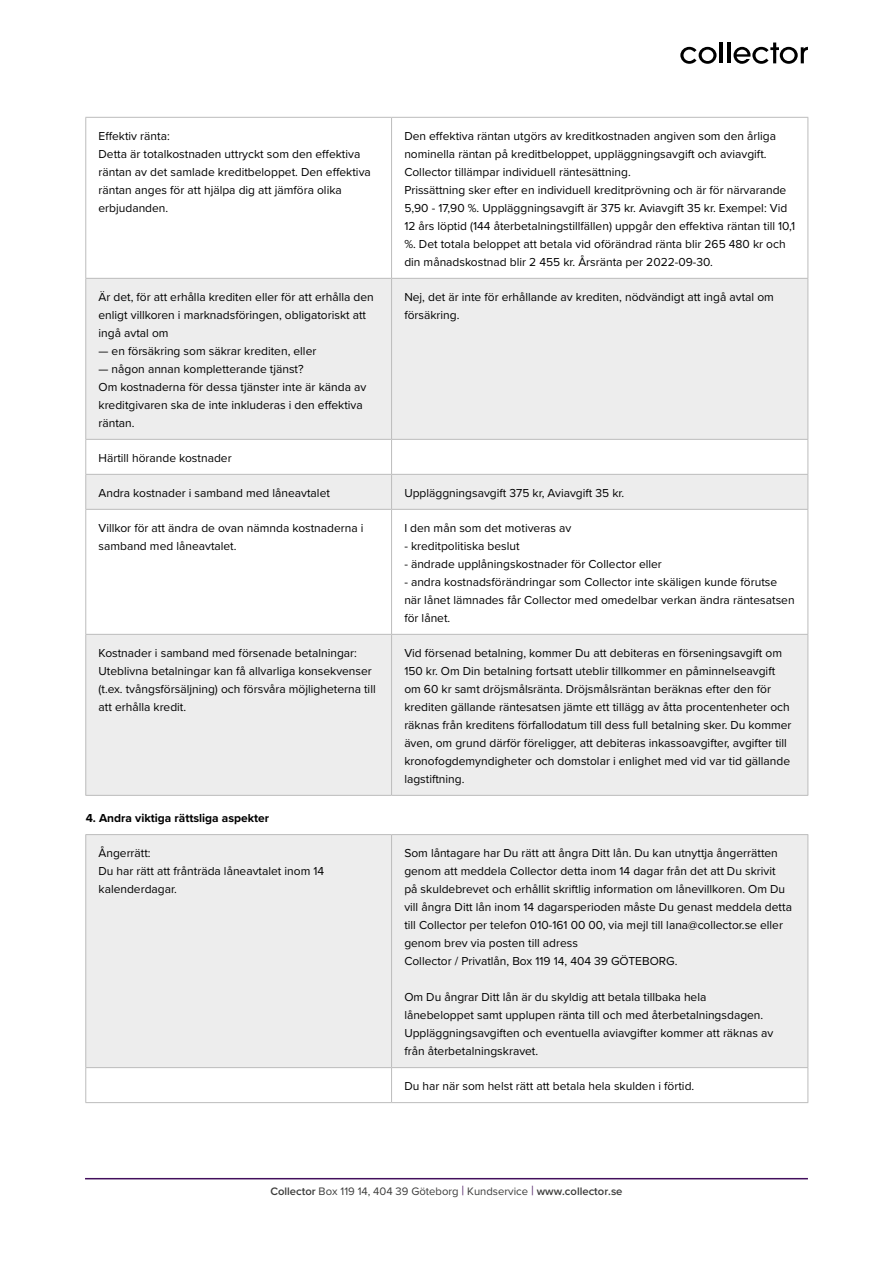
<style>
.page{position:relative;width:893px;height:1263px;background:#fff}
.page>*{position:absolute;margin:0;border:0;box-sizing:border-box;transform-origin:0 0}
.t1{font:12px/18px "Proxima Nova";color:#000}
.t2{font:700 12px "Proxima Nova";color:#000}
.t3{font:11.25px "Proxima Nova";color:#3c3c3b}
.s1{font-weight:600}
.s2{font-size:13.5px;color:#55276c}
</style>
<div class="page">
<hr style="left:85px;top:1178px;width:723px;height:1px;background:#420f5c">
<hr style="left:720px;top:43px;width:3px;height:20px;background:#000">
<hr style="left:727px;top:43px;width:3px;height:20px;background:#000">
<svg style="left:680px;top:47px;width:37px;height:17px"></svg>
<svg style="left:733px;top:43px;width:75px;height:21px"></svg>
<svg style="left:86px;top:279px;width:721px;height:230px;background:#efefef"></svg>
<svg style="left:86px;top:635px;width:721px;height:432px;background:#eee"></svg>
<hr style="left:85px;top:117px;width:307px;height:1px;background:#bcbcbc">
<hr style="left:85px;top:118px;width:1px;height:160px;background:#bcbcbc">
<hr style="left:392px;top:117px;width:416px;height:1px;background:#bcbcbc">
<hr style="left:391px;top:118px;width:1px;height:160px;background:#bcbcbc">
<hr style="left:807px;top:118px;width:1px;height:160px;background:#bcbcbc">
<hr style="left:85px;top:278px;width:307px;height:1px;background:#bcbcbc">
<hr style="left:85px;top:279px;width:1px;height:160px;background:#bcbcbc">
<hr style="left:392px;top:278px;width:416px;height:1px;background:#bcbcbc">
<hr style="left:391px;top:279px;width:1px;height:160px;background:#bcbcbc">
<hr style="left:807px;top:279px;width:1px;height:160px;background:#bcbcbc">
<hr style="left:85px;top:439px;width:307px;height:1px;background:#bcbcbc">
<hr style="left:85px;top:440px;width:1px;height:34px;background:#bcbcbc">
<hr style="left:392px;top:439px;width:416px;height:1px;background:#bcbcbc">
<hr style="left:391px;top:440px;width:1px;height:34px;background:#bcbcbc">
<hr style="left:807px;top:440px;width:1px;height:34px;background:#bcbcbc">
<hr style="left:85px;top:474px;width:307px;height:1px;background:#bcbcbc">
<hr style="left:85px;top:475px;width:1px;height:34px;background:#bcbcbc">
<hr style="left:392px;top:474px;width:416px;height:1px;background:#bcbcbc">
<hr style="left:391px;top:475px;width:1px;height:34px;background:#bcbcbc">
<hr style="left:807px;top:475px;width:1px;height:34px;background:#bcbcbc">
<hr style="left:85px;top:509px;width:307px;height:1px;background:#bcbcbc">
<hr style="left:85px;top:510px;width:1px;height:124px;background:#bcbcbc">
<hr style="left:392px;top:509px;width:416px;height:1px;background:#bcbcbc">
<hr style="left:391px;top:510px;width:1px;height:124px;background:#bcbcbc">
<hr style="left:807px;top:510px;width:1px;height:124px;background:#bcbcbc">
<hr style="left:85px;top:634px;width:307px;height:1px;background:#bcbcbc">
<hr style="left:85px;top:635px;width:1px;height:160px;background:#bcbcbc">
<hr style="left:392px;top:634px;width:416px;height:1px;background:#bcbcbc">
<hr style="left:391px;top:635px;width:1px;height:160px;background:#bcbcbc">
<hr style="left:807px;top:635px;width:1px;height:160px;background:#bcbcbc">
<hr style="left:85px;top:795px;width:307px;height:1px;background:#bcbcbc">
<hr style="left:392px;top:795px;width:416px;height:1px;background:#bcbcbc">
<hr style="left:85px;top:834px;width:307px;height:1px;background:#bcbcbc">
<hr style="left:85px;top:835px;width:1px;height:232px;background:#bcbcbc">
<hr style="left:392px;top:834px;width:416px;height:1px;background:#bcbcbc">
<hr style="left:391px;top:835px;width:1px;height:232px;background:#bcbcbc">
<hr style="left:807px;top:835px;width:1px;height:232px;background:#bcbcbc">
<hr style="left:85px;top:1067px;width:307px;height:1px;background:#bcbcbc">
<hr style="left:85px;top:1068px;width:1px;height:34px;background:#bcbcbc">
<hr style="left:392px;top:1067px;width:416px;height:1px;background:#bcbcbc">
<hr style="left:391px;top:1068px;width:1px;height:34px;background:#bcbcbc">
<hr style="left:807px;top:1068px;width:1px;height:34px;background:#bcbcbc">
<hr style="left:85px;top:1102px;width:307px;height:1px;background:#bcbcbc">
<hr style="left:392px;top:1102px;width:416px;height:1px;background:#bcbcbc">
<p class="t1" style="left:99px;top:126px;width:274px">Effektiv ränta:<br>Detta är totalkostnaden uttryckt som den effektiva räntan av det samlade kreditbeloppet. Den effektiva räntan anges för att hjälpa dig att jämföra olika erbjudanden.</p>
<p class="t1" style="left:404px;top:126px;width:392px">Den effektiva räntan utgörs av kreditkostnaden angiven som den årliga nominella räntan på kreditbeloppet, uppläggningsavgift och aviavgift.<br>Collector tillämpar individuell räntesättning.<br>Prissättning sker efter en individuell kreditprövning och är för närvarande 5,90 - 17,90 %. Uppläggningsavgift är 375 kr. Aviavgift 35 kr. Exempel: Vid 12 års löptid (144 återbetalningstillfällen) uppgår den effektiva räntan till 10,1 %. Det totala beloppet att betala vid oförändrad ränta blir 265 480 kr och din månadskostnad blir 2 455 kr. Årsränta per 2022-09-30.</p>
<p class="t1" style="left:99px;top:287px;width:277px">Är det, för att erhålla krediten eller för att erhålla den enligt villkoren i marknadsföringen, obligatoriskt att ingå avtal om</p>
<p class="t1" style="left:99px;top:341px;width:219px">— en försäkring som säkrar krediten, eller</p>
<p class="t1" style="left:99px;top:359px;width:269px">— någon annan kompletterande tjänst?<br>Om kostnaderna för dessa tjänster inte är kända av kreditgivaren ska de inte inkluderas i den effektiva räntan.</p>
<p class="t1" style="left:404px;top:287px;width:371px">Nej, det är inte för erhållande av krediten, nödvändigt att ingå avtal om försäkring.</p>
<p class="t1" style="left:99px;top:448px;width:135px">Härtill hörande kostnader</p>
<p class="t1" style="left:99px;top:483px;width:233px">Andra kostnader i samband med låneavtalet</p>
<p class="t1" style="left:404px;top:483px;width:222px">Uppläggningsavgift 375 kr, Aviavgift 35 kr.</p>
<p class="t1" style="left:99px;top:518px;width:267px">Villkor för att ändra de ovan nämnda kostnaderna i samband med låneavtalet.</p>
<p class="t1" style="left:404px;top:518px;width:169px">I den mån som det motiveras av</p>
<p class="t1" style="left:404px;top:536px;width:117px">- kreditpolitiska beslut</p>
<p class="t1" style="left:404px;top:554px;width:259px">- ändrade upplåningskostnader för Collector eller</p>
<p class="t1" style="left:404px;top:572px;width:392px">- andra kostnadsförändringar som Collector inte skäligen kunde förutse när lånet lämnades får Collector med omedelbar verkan ändra räntesatsen för lånet.</p>
<p class="t1" style="left:99px;top:643px;width:279px">Kostnader i samband med försenade betalningar:<br>Uteblivna betalningar kan få allvarliga konsekvenser (t.ex. tvångsförsäljning) och försvåra möjligheterna till att erhålla kredit.</p>
<p class="t1" style="left:404px;top:643px;width:389px">Vid försenad betalning, kommer Du att debiteras en förseningsavgift om 150 kr. Om Din betalning fortsatt uteblir tillkommer en påminnelseavgift om 60 kr samt dröjsmålsränta. Dröjsmålsräntan beräknas efter den för krediten gällande räntesatsen jämte ett tillägg av åtta procentenheter och räknas från kreditens förfallodatum till dess full betalning sker. Du kommer även, om grund därför föreligger, att debiteras inkassoavgifter, avgifter till kronofogdemyndigheter och domstolar i enlighet med vid var tid gällande lagstiftning.</p>
<p class="t2" style="left:86px;top:809px;width:185px">4. Andra viktiga rättsliga aspekter</p>
<p class="t1" style="left:99px;top:843px;width:227px">Ångerrätt:<br>Du har rätt att frånträda låneavtalet inom 14 kalenderdagar.</p>
<p class="t1" style="left:404px;top:843px;width:389px">Som låntagare har Du rätt att ångra Ditt lån. Du kan utnyttja ångerrätten genom att meddela Collector detta inom 14 dagar från det att Du skrivit<br>på skuldebrevet och erhållit skriftlig information om lånevillkoren. Om Du vill ångra Ditt lån inom 14 dagarsperioden måste Du genast meddela detta till Collector per telefon 010-161 00 00, via mejl till lana@collector.se eller genom brev via posten till adress<br>Collector / Privatlån, Box 119 14, 404 39 GÖTEBORG.</p>
<p class="t1" style="left:404px;top:987px;width:370px">Om Du ångrar Ditt lån är du skyldig att betala tillbaka hela lånebeloppet samt upplupen ränta till och med återbetalningsdagen.<br>Uppläggningsavgiften och eventuella aviavgifter kommer att räknas av från återbetalningskravet.</p>
<p class="t1" style="left:404px;top:1076px;width:291px">Du har när som helst rätt att betala hela skulden i förtid.</p>
<p class="t3" style="left:270px;top:1183px;width:354px"><span class="s1">Collector</span> Box 119 14, 404 39 Göteborg <span class="s2">|</span> Kundservice <span class="s2">|</span> <span class="s1">www.collector.se</span></p>
</div>
